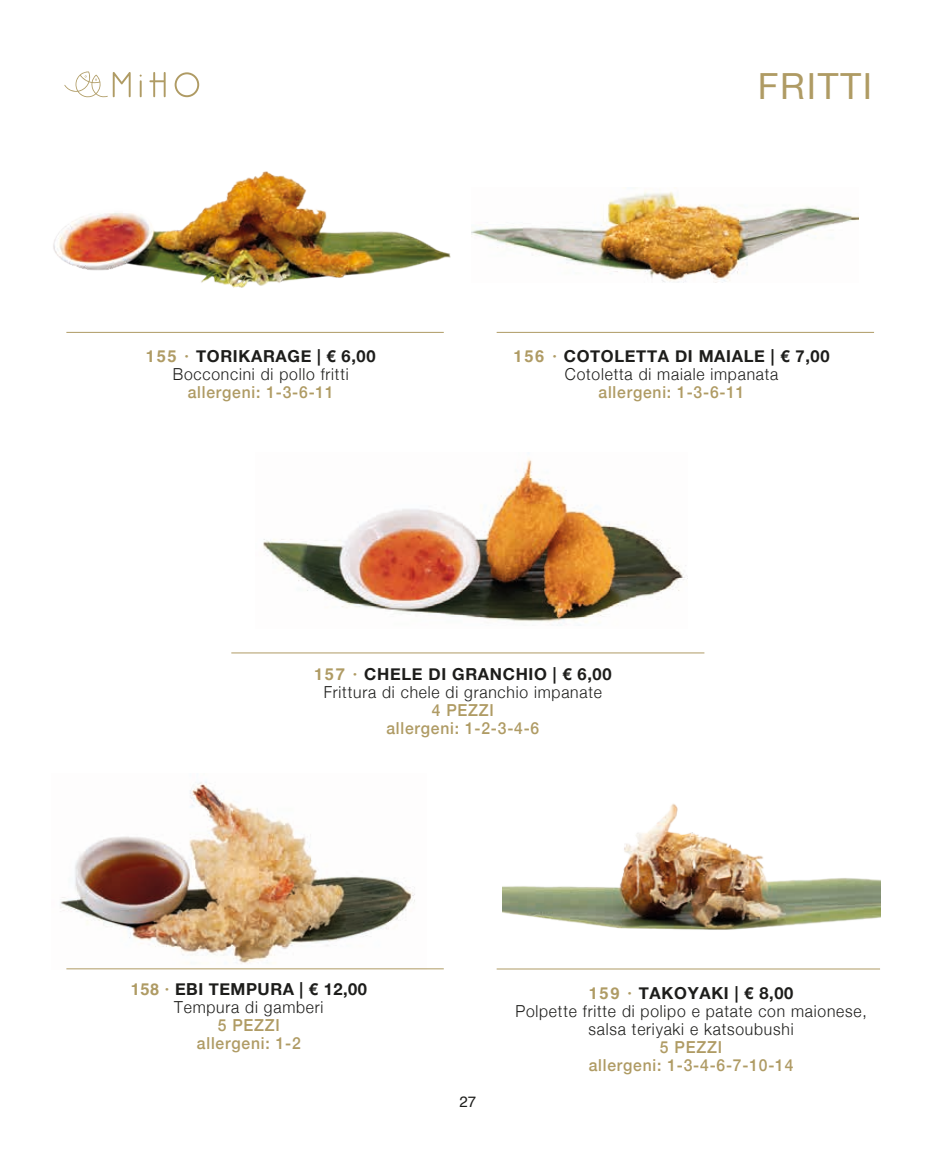
<style>
.page{position:relative;width:936px;height:1149px;background:#fff}
.page>*{position:absolute;margin:0;border:0;box-sizing:border-box;transform-origin:0 0}
.t1{font:36px "Helvetica Neue";letter-spacing:.05em;color:#af9b64}
.t2{font:300 16.5px/18px "Helvetica Neue";letter-spacing:.05em;color:#1d1d1b;text-align:center;scale:.95 1}
.t3{font:500 16.5px/18px "Helvetica Neue";letter-spacing:.05em;color:#af9b64;text-align:center;scale:.95 1}
.t4{font:700 16.5px/18px "Helvetica Neue";letter-spacing:.03em;color:#1d1d1b;text-align:center}
.t5{font:15px "Helvetica";color:#1d1d1b}
.s1{font-family:"Helvetica";font-weight:700;color:#af9b64}
.s2{font-weight:700}
.s3{font-family:"Helvetica";color:#af9b64}
.s4{font-weight:300}
</style>
<div class="page">
<svg style="left:149px;top:72px;width:17px;height:25px"></svg>
<svg style="left:175px;top:72px;width:24px;height:25px"></svg>
<svg style="left:140px;top:75px;width:2px;height:22px"></svg>
<svg style="left:64px;top:71px;width:67px;height:27px"></svg>
<img style="left:53px;top:171px;width:398px;height:117px">
<img style="left:471px;top:191px;width:387px;height:91px">
<img style="left:263px;top:458px;width:423px;height:168px">
<img style="left:60px;top:781px;width:355px;height:183px">
<hr style="left:496px;top:968px;width:384px;height:1px;background:#af9b64">
<hr style="left:66px;top:332px;width:378px;height:1px;background:#af9b64">
<hr style="left:231px;top:652px;width:473px;height:1px;background:#af9b64">
<hr style="left:496px;top:332px;width:378px;height:1px;background:#af9b64">
<hr style="left:66px;top:968px;width:378px;height:1px;background:#af9b64">
<img style="left:502px;top:803px;width:378px;height:127px">
<p class="t2" style="left:146px;top:346px;width:243px"><span class="s1">155 ·</span> <span class="s2">TORIKARAGE | € 6,00<br></span>Bocconcini di pollo fritti</p>
<p class="t3" style="left:188px;top:382px;width:155px">allergeni: 1-3-6-11</p>
<h1 class="t1" style="left:757px;top:60px;width:116px">FRITTI</h1>
<p class="t2" style="left:513px;top:346px;width:334px"><span class="s1">156 ·</span> <span class="s2">COTOLETTA DI MAIALE | € 7,00<br></span>Cotoletta di maiale impanata</p>
<p class="t3" style="left:598px;top:382px;width:155px">allergeni: 1-3-6-11</p>
<p class="t2" style="left:314px;top:663px;width:315px"><span class="s1">157 ·</span> <span class="s2">CHELE DI GRANCHIO | € 6,00<br></span>Frittura di chele di granchio impanate</p>
<p class="t3" style="left:386px;top:699px;width:162px">4 PEZZI<br>allergeni: 1-2-3-4-6</p>
<p class="t4" style="left:131px;top:980px;width:237px"><span class="s3">158 ·</span> EBI TEMPURA | € 12,00<br><span class="s4">Tempura di gamberi</span></p>
<p class="t3" style="left:197px;top:1014px;width:111px">5 PEZZI allergeni: 1-2</p>
<p class="t5" style="left:459px;top:1089px;width:18px">27</p>
<p class="t2" style="left:515px;top:982px;width:371px"><span class="s1">159 ·</span> <span class="s2">TAKOYAKI | € 8,00<br></span>Polpette fritte di polipo e patate con maionese, salsa teriyaki e katsoubushi</p>
<p class="t3" style="left:588px;top:1036px;width:217px">5 PEZZI<br>allergeni: 1-3-4-6-7-10-14</p>
</div>
